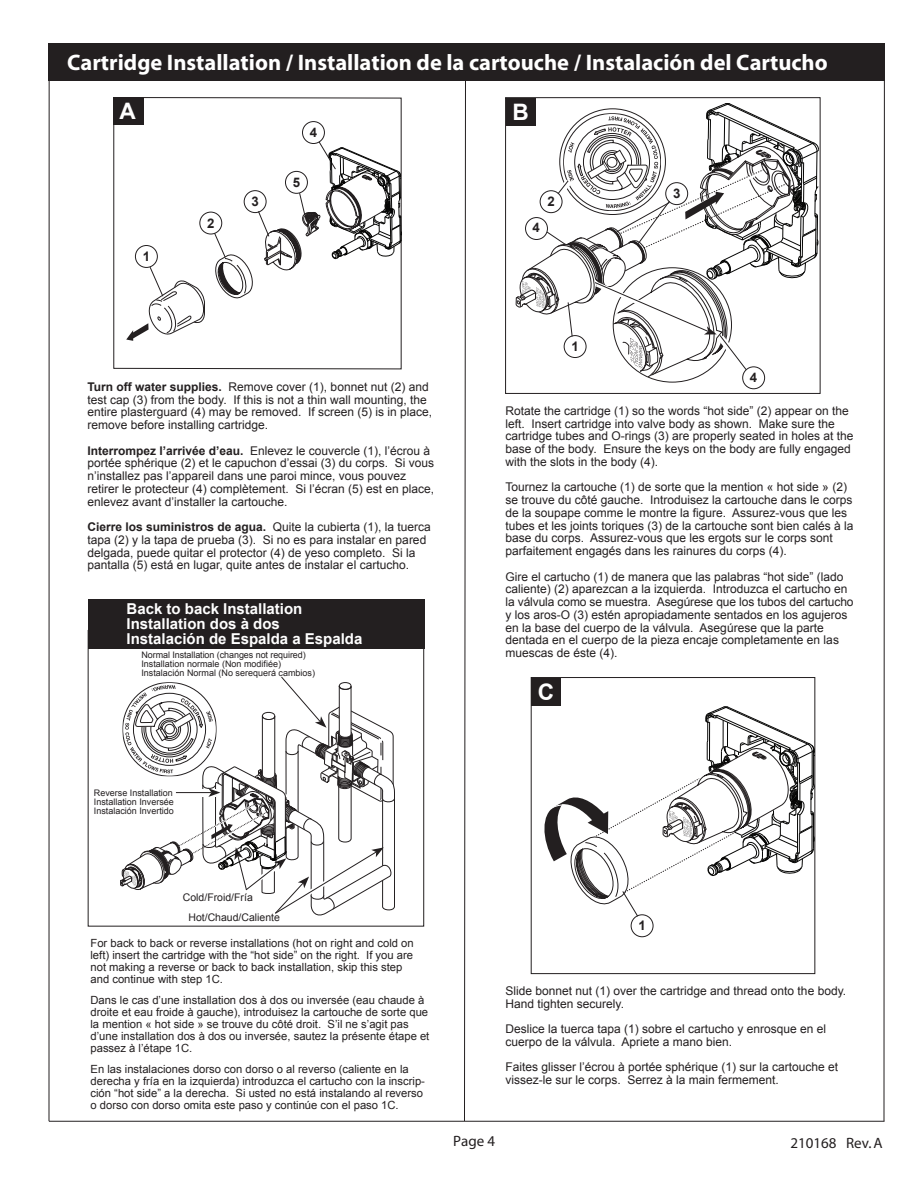
<style>
.page{position:relative;width:918px;height:1188px;background:#fff}
.page>*{position:absolute;margin:0;border:0;box-sizing:border-box;transform-origin:0 0}
.t1{font:700 22.65px "Arial";color:#fff}
.t2{font:700 22.5px "Myriad";color:#fff}
.t3{font:700 15px/15px "Arial";color:#fff}
.t4{font:15px "Myriad";color:#231f20}
.t5{font:700 13.2px "Arial";color:#231f20}
.t6{font:12px/12.8px "Arial";color:#231f20}
.t7{font:11.25px/12px "Arial";color:#231f20}
.t8{font:10.5px/20.4px "Arial";color:#231f20}
.t9{font:9px/9px "Arial";color:#231f20}
.s1{font-weight:700}
</style>
<div class="page">
<div style="left:505px;top:97px;width:316px;height:297px;border:1px solid #231f20"></div>
<div style="left:506px;top:98px;width:30px;height:27px;background:#231f20"></div>
<svg style="left:743px;top:367px;width:22px;height:22px"></svg>
<div style="left:742px;top:366px;width:23px;height:23px;border:1px solid #231f20;border-radius:50%"></div>
<div style="left:748px;top:372px;width:11px;height:12px;background:#fff"></div>
<svg style="left:113px;top:97px;width:289px;height:273px"></svg>
<div style="left:114px;top:98px;width:30px;height:27px;background:#231f20"></div>
<div style="left:135px;top:246px;width:22px;height:21px;background:#fff;border-radius:50%"></div>
<div style="left:135px;top:245px;width:23px;height:23px;border:1px solid #231f20;border-radius:50%"></div>
<div style="left:200px;top:212px;width:22px;height:22px;background:#fff;border-radius:50%"></div>
<div style="left:199px;top:212px;width:23px;height:22px;border:1px solid #231f20;border-radius:50%"></div>
<svg style="left:126px;top:267px;width:79px;height:74px"></svg>
<div style="left:303px;top:122px;width:21px;height:22px;background:#fff;border-radius:50%"></div>
<div style="left:302px;top:121px;width:23px;height:23px;border:1px solid #231f20;border-radius:50%"></div>
<div style="left:88px;top:599px;width:336px;height:49px;background:#231f20"></div>
<div style="left:531px;top:677px;width:284px;height:297px;border:1px solid #231f20"></div>
<div style="left:531px;top:678px;width:30px;height:27px;background:#231f20"></div>
<svg style="left:631px;top:915px;width:22px;height:22px"></svg>
<div style="left:631px;top:914px;width:22px;height:23px;border:1px solid #231f20;border-radius:50%"></div>
<div style="left:636px;top:920px;width:12px;height:12px;background:#fff"></div>
<div style="left:48px;top:43px;width:837px;height:38px;background:#231f20"></div>
<hr style="left:49px;top:80px;width:1px;height:1041px;background:#231f20">
<hr style="left:49px;top:1121px;width:835px;height:1px;background:#231f20">
<hr style="left:884px;top:81px;width:1px;height:1040px;background:#231f20">
<svg style="left:464px;top:81px;width:2px;height:1041px;background:#908e8e"></svg>
<svg style="left:214px;top:141px;width:188px;height:159px"></svg>
<svg style="left:516px;top:103px;width:303px;height:277px"></svg>
<svg style="left:120px;top:676px;width:275px;height:250px"></svg>
<svg style="left:544px;top:706px;width:271px;height:211px"></svg>
<h2 class="t2" style="left:67px;top:50px;width:762px">Cartridge Installation / Installation de la cartouche / Instalación del Cartucho</h2>
<h1 class="t1" style="left:120px;top:96px;width:18px">A</h1>
<p class="t5" style="left:143px;top:248px;width:9px">1</p>
<p class="t5" style="left:207px;top:214px;width:9px">2</p>
<p class="t5" style="left:251px;top:193px;width:9px">3</p>
<p class="t5" style="left:310px;top:124px;width:9px">4</p>
<p class="t5" style="left:293px;top:173px;width:9px">5</p>
<p class="t6" style="left:87px;top:381px;width:346px"><span class="s1">Turn off water supplies.</span> Remove cover (1), bonnet nut (2) and test cap (3) from the body. If this is not a thin wall mounting, the entire plasterguard (4) may be removed. If screen (5) is in place, remove before installing cartridge.</p>
<p class="t6" style="left:87px;top:444px;width:348px"><span class="s1">Interrompez l’arrivée d’eau.</span> Enlevez le couvercle (1), l’écrou à portée sphérique (2) et le capuchon d’essai (3) du corps. Si vous n’installez pas l’appareil dans une paroi mince, vous pouvez retirer le protecteur (4) complètement. Si l’écran (5) est en place, enlevez avant d’installer la cartouche.</p>
<p class="t6" style="left:87px;top:521px;width:345px"><span class="s1">Cierre los suministros de agua.</span> Quite la cubierta (1), la tuerca tapa (2) y la tapa de prueba (3). Si no es para instalar en pared delgada, puede quitar el protector (4) de yeso completo. Si la pantalla (5) está en lugar, quite antes de instalar el cartucho.</p>
<p class="t3" style="left:127px;top:601px;width:237px">Back to back Installation<br>Installation dos à dos<br>Instalación de Espalda a Espalda</p>
<p class="t9" style="left:141px;top:650px;width:175px">Normal Installation (changes not required)<br>Installation normale (Non modifiée)<br>Instalación Normal (No serequerá cambios)</p>
<h1 class="t1" style="left:512px;top:96px;width:18px">B</h1>
<p class="t5" style="left:533px;top:219px;width:9px">4</p>
<p class="t5" style="left:547px;top:193px;width:9px">2</p>
<p class="t5" style="left:571px;top:338px;width:9px">1</p>
<p class="t5" style="left:673px;top:185px;width:9px">3</p>
<p class="t5" style="left:750px;top:369px;width:9px">4</p>
<p class="t6" style="left:505px;top:405px;width:350px">Rotate the cartridge (1) so the words “hot side” (2) appear on the left. Insert cartridge into valve body as shown. Make sure the cartridge tubes and O-rings (3) are properly seated in holes at the base of the body. Ensure the keys on the body are fully engaged with the slots in the body (4).</p>
<p class="t6" style="left:505px;top:481px;width:350px">Tournez la cartouche (1) de sorte que la mention « hot side » (2) se trouve du côté gauche. Introduisez la cartouche dans le corps de la soupape comme le montre la figure. Assurez-vous que les tubes et les joints toriques (3) de la cartouche sont bien calés à la base du corps. Assurez-vous que les ergots sur le corps sont parfaitement engagés dans les rainures du corps (4).</p>
<p class="t6" style="left:505px;top:570px;width:350px">Gire el cartucho (1) de manera que las palabras “hot side” (lado caliente) (2) aparezcan a la izquierda. Introduzca el cartucho en la válvula como se muestra. Asegúrese que los tubos del cartucho y los aros-O (3) estén apropiadamente sentados en los agujeros en la base del cuerpo de la válvula. Asegúrese que la parte dentada en el cuerpo de la pieza encaje completamente en las muescas de éste (4).</p>
<h1 class="t1" style="left:538px;top:677px;width:18px">C</h1>
<p class="t9" style="left:94px;top:788px;width:82px;text-align:justify">Reverse Installation Installation Inversée Instalación Invertido</p>
<p class="t8" style="left:188px;top:887px;width:93px;text-indent:-6px">Cold/Froid/Fría<br>Hot/Chaud/Caliente</p>
<p class="t7" style="left:90px;top:937px;width:325px">For back to back or reverse installations (hot on right and cold on left) insert the cartridge with the “hot side” on the right. If you are not making a reverse or back to back installation, skip this step and continue with step 1C.</p>
<p class="t7" style="left:90px;top:994px;width:340px">Dans le cas d’une installation dos à dos ou inversée (eau chaude à droite et eau froide à gauche), introduisez la cartouche de sorte que la mention « hot side » se trouve du côté droit. S’il ne s’agit pas d’une installation dos à dos ou inversée, sautez la présente étape et passez à l’étape 1C.</p>
<p class="t7" style="left:90px;top:1063px;width:336px">En las instalaciones dorso con dorso o al reverso (caliente en la derecha y fría en la izquierda) introduzca el cartucho con la inscrip&shy;ción “hot side” a la derecha. Si usted no está instalando al reverso o dorso con dorso omita este paso y continúe con el paso 1C.</p>
<p class="t5" style="left:638px;top:917px;width:9px">1</p>
<p class="t6" style="left:505px;top:985px;width:342px">Slide bonnet nut (1) over the cartridge and thread onto the body.<br>Hand tighten securely.</p>
<p class="t6" style="left:506px;top:1023px;width:322px">Deslice la tuerca tapa (1) sobre el cartucho y enrosque en el cuerpo de la válvula. Apriete a mano bien.</p>
<p class="t6" style="left:506px;top:1061px;width:334px">Faites glisser l’écrou à portée sphérique (1) sur la cartouche et vissez-le sur le corps. Serrez à la main fermement.</p>
<p class="t4" style="left:453px;top:1134px;width:43px">Page 4</p>
<p class="t4" style="left:790px;top:1136px;width:94px">210168 Rev. A</p>
</div>
